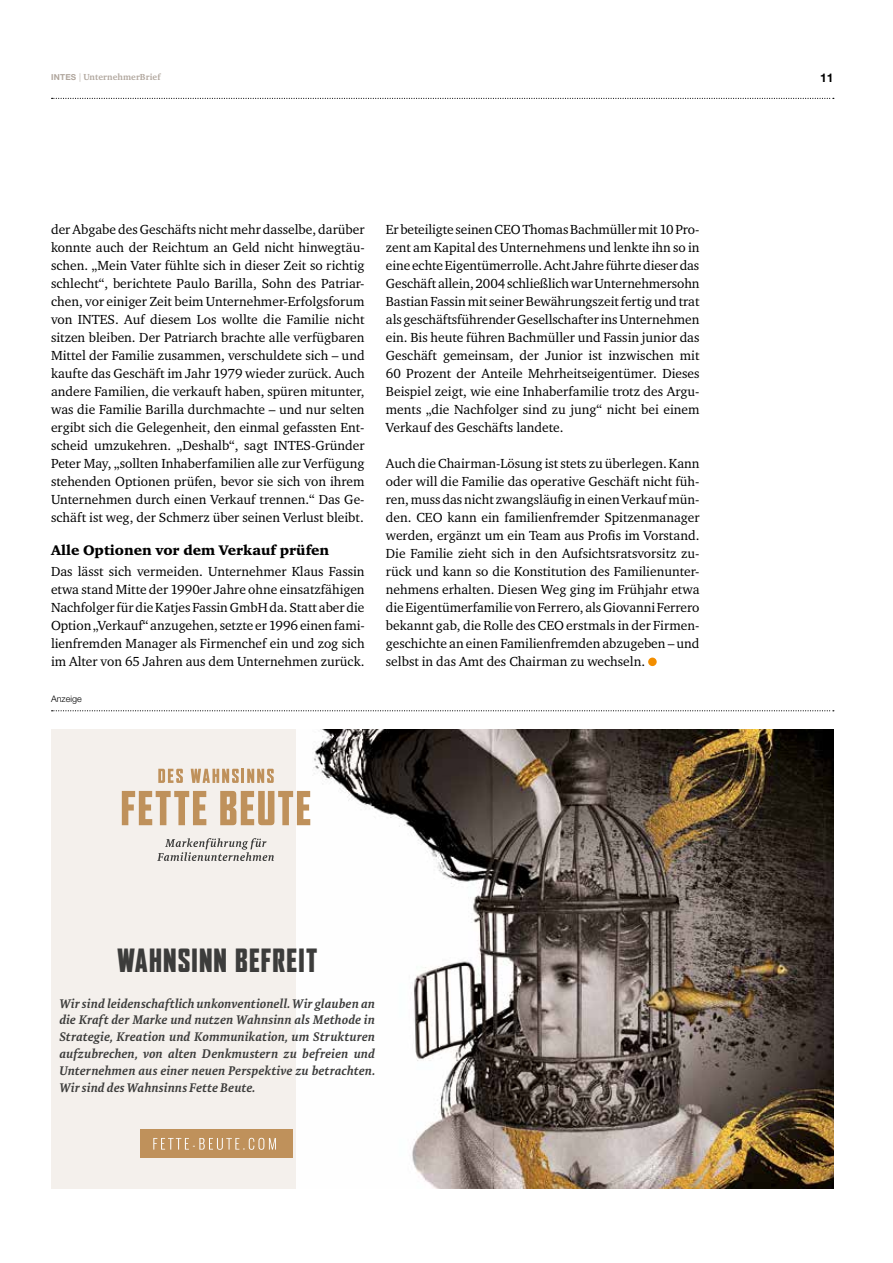
<style>
.page{position:relative;width:893px;height:1263px;background:#fff}
.page>*{position:absolute;margin:0;border:0;box-sizing:border-box;transform-origin:0 0}
.t1{font:900 condensed 30.75px "Agency FB";letter-spacing:.06em;color:#3c3c3b}
.t2{font:14.25px "Charter ITC Blac";color:#000}
.t3{font:13.5px/18px "Charter ITC";color:#000;text-align:justify}
.t4{font:italic 600 12.9px/17px "Tundra OT";letter-spacing:.01em;color:#3c3c3b;text-align:justify}
.t5{font:700 12px "Helvetica Neue LT";color:#000}
.t6{font:700 9px "Charter ITC";letter-spacing:.01em;color:#b0a69d}
.t7{font:300 9px "Helvetica Neue LT";color:#000}
.s1{font-family:"Helvetica Neue LT";font-size:8.25px}
.s2{font-family:"Helvetica Neue LT";font-weight:300;font-size:8.7px}
</style>
<div class="page">
<svg style="left:648px;top:657px;width:9px;height:9px"></svg>
<div style="left:51px;top:729px;width:782px;height:459px;background:#f4f0ec"></div>
<img style="left:297px;top:729px;width:536px;height:459px">
<div style="left:140px;top:1129px;width:152px;height:28px;background:#bf915b"></div>
<svg style="left:153px;top:1138px;width:123px;height:12px"></svg>
<svg style="left:157px;top:838px;width:117px;height:23px"></svg>
<svg style="left:158px;top:769px;width:25px;height:14px"></svg>
<svg style="left:191px;top:769px;width:83px;height:14px"></svg>
<svg style="left:122px;top:791px;width:84px;height:34px"></svg>
<svg style="left:220px;top:791px;width:90px;height:34px"></svg>
<svg style="left:52px;top:710px;width:782px;height:1px"></svg>
<svg style="left:52px;top:98px;width:782px;height:1px"></svg>
<p class="t6" style="left:51px;top:72px;width:111px"><span class="s1">INTES</span> <span class="s2">|</span> UnternehmerBrief</p>
<p class="t3" style="left:51px;top:220px;width:315px">der Abgabe des Geschäfts nicht mehr dasselbe, darüber konnte auch der Reichtum an Geld nicht hinwegtäu&shy;schen. „Mein Vater fühlte sich in dieser Zeit so richtig schlecht“, berichtete Paulo Barilla, Sohn des Patriar&shy;chen, vor einiger Zeit beim Unternehmer-Erfolgsforum von INTES. Auf diesem Los wollte die Familie nicht sitzen bleiben. Der Patriarch brachte alle verfügbaren Mittel der Familie zusammen, verschuldete sich – und kaufte das Geschäft im Jahr 1979 wieder zurück. Auch andere Familien, die verkauft haben, spüren mitunter, was die Familie Barilla durchmachte – und nur selten ergibt sich die Gelegenheit, den einmal gefassten Ent&shy;scheid umzukehren. „Deshalb“, sagt INTES-Gründer Peter May, „sollten Inhaberfamilien alle zur Verfügung stehenden Optionen prüfen, bevor sie sich von ihrem Unternehmen durch einen Verkauf trennen.“ Das Ge&shy;schäft ist weg, der Schmerz über seinen Verlust bleibt.</p>
<p class="t2" style="left:51px;top:541px;width:280px">Alle Optionen vor dem Verkauf prüfen</p>
<p class="t3" style="left:51px;top:562px;width:315px">Das lässt sich vermeiden. Unternehmer Klaus Fassin etwa stand Mitte der 1990er Jahre ohne einsatzfähigen Nachfolger für die Katjes Fassin GmbH da. Statt aber die Option „Verkauf“ anzugehen, setzte er 1996 einen fami&shy;lienfremden Manager als Firmenchef ein und zog sich im Alter von 65 Jahren aus dem Unternehmen zurück.</p>
<p class="t7" style="left:51px;top:693px;width:32px">Anzeige</p>
<p class="t3" style="left:386px;top:220px;width:315px">Er beteiligte seinen CEO Thomas Bachmüller mit 10 Pro&shy;zent am Kapital des Unternehmens und lenkte ihn so in eine echte Eigentümerrolle. Acht Jahre führte dieser das Geschäft allein, 2004 schließlich war Unternehmersohn Bastian Fassin mit seiner Bewährungszeit fertig und trat als geschäftsführender Gesellschafter ins Unternehmen ein. Bis heute führen Bachmüller und Fassin junior das Geschäft gemeinsam, der Junior ist inzwischen mit 60 Prozent der Anteile Mehrheitseigentümer. Dieses Beispiel zeigt, wie eine Inhaberfamilie trotz des Argu&shy;ments „die Nachfolger sind zu jung“ nicht bei einem Verkauf des Geschäfts landete.</p>
<p class="t3" style="left:386px;top:454px;width:315px">Auch die Chairman-Lösung ist stets zu überlegen. Kann oder will die Familie das operative Geschäft nicht füh&shy;ren, muss das nicht zwangsläufig in einen Verkauf mün&shy;den. CEO kann ein familienfremder Spitzenmanager werden, ergänzt um ein Team aus Profis im Vorstand.<br>Die Familie zieht sich in den Aufsichtsratsvorsitz zu&shy;rück und kann so die Konstitution des Familienunter&shy;nehmens erhalten. Diesen Weg ging im Frühjahr etwa die Eigentümerfamilie von Ferrero, als Giovanni Ferrero bekannt gab, die Rolle des CEO erstmals in der Firmen&shy;geschichte an einen Familienfremden abzugeben – und selbst in das Amt des Chairman zu wechseln.</p>
<h1 class="t1" style="left:117px;top:942px;width:201px">WAHNSINN BEFREIT</h1>
<p class="t4" style="left:59px;top:995px;width:317px">Wir sind leidenschaftlich unkonventionell. Wir glauben an die Kraft der Marke und nutzen Wahnsinn als Methode in Strategie, Kreation und Kommunikation, um Strukturen aufzubrechen, von alten Denkmustern zu befreien und Unternehmen aus einer neuen Perspektive zu betrachten.<br>Wir sind des Wahnsinns Fette Beute.</p>
<p class="t5" style="left:820px;top:70px;width:15px">11</p>
</div>
